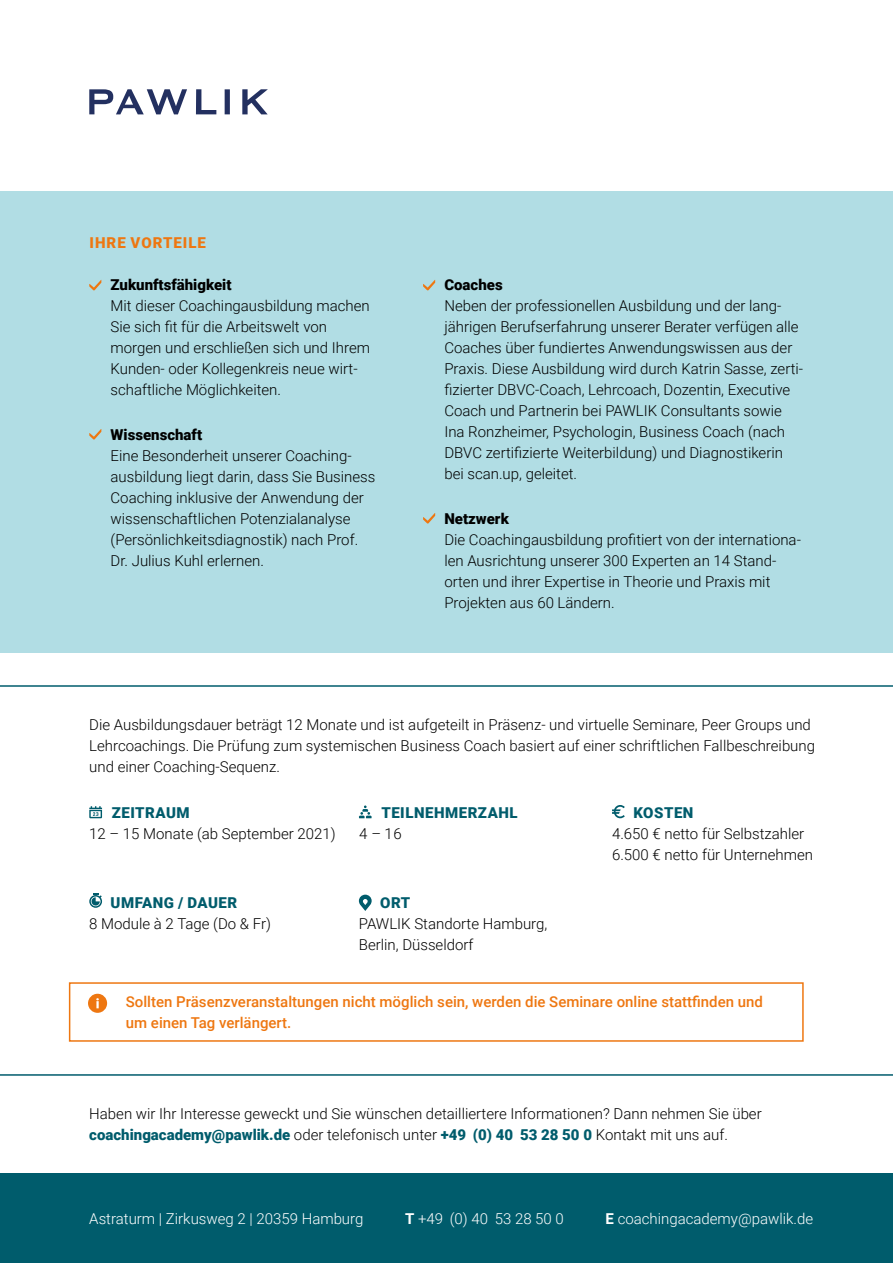
<style>
.page{position:relative;width:893px;height:1263px;background:#fff}
.page>*{position:absolute;margin:0;border:0;box-sizing:border-box;transform-origin:0 0}
.t1{font:300 15px/21px "Roboto";color:#000}
.t2{font:500 15px/21px "Roboto";color:#e71}
.t3{font:300 15px "Roboto";color:#fff}
.t4{font:900 15px "Roboto";color:#000}
.t5{font:900 15px "Roboto";letter-spacing:.035em;color:#005c6c}
.t6{font:900 15px "Roboto";letter-spacing:.065em;color:#e71}
.s1{font-weight:900;color:#005c6c}
.s2{font-weight:700}
</style>
<div class="page">
<div style="left:0;top:1174px;width:893px;height:89px;background:#005c6c"></div>
<svg style="left:89px;top:89px;width:98px;height:25px"></svg>
<svg style="left:196px;top:89px;width:20px;height:25px"></svg>
<svg style="left:225px;top:89px;width:5px;height:25px"></svg>
<svg style="left:242px;top:89px;width:26px;height:25px"></svg>
<div style="left:0;top:191px;width:893px;height:462px;background:#b1dde4"></div>
<svg style="left:89px;top:280px;width:12px;height:11px"></svg>
<svg style="left:89px;top:429px;width:12px;height:11px"></svg>
<svg style="left:423px;top:280px;width:12px;height:11px"></svg>
<svg style="left:423px;top:513px;width:12px;height:11px"></svg>
<svg style="left:89px;top:893px;width:13px;height:15px"></svg>
<svg style="left:359px;top:895px;width:13px;height:16px"></svg>
<svg style="left:89px;top:806px;width:13px;height:12px"></svg>
<svg style="left:359px;top:805px;width:13px;height:13px"></svg>
<svg style="left:612px;top:805px;width:13px;height:13px"></svg>
<svg style="left:88px;top:994px;width:19px;height:19px"></svg>
<div style="left:69px;top:982px;width:735px;height:60px;border:2px solid #e71"></div>
<hr style="left:0;top:685px;width:893px;height:2px;background:#005c6c">
<hr style="left:0;top:1074px;width:893px;height:2px;background:#005c6c">
<p class="t6" style="left:90px;top:232px;width:118px">IHRE VORTEILE</p>
<p class="t4" style="left:111px;top:275px;width:122px">Zukunftsfähigkeit</p>
<p class="t1" style="left:111px;top:295px;width:261px">Mit dieser Coachingausbildung machen Sie sich fit für die Arbeitswelt von morgen und erschließen sich und Ihrem Kunden- oder Kollegenkreis neue wirt&shy;schaftliche Möglichkeiten.</p>
<p class="t4" style="left:111px;top:424px;width:93px">Wissenschaft</p>
<p class="t1" style="left:111px;top:444px;width:266px">Eine Besonderheit unserer Coaching&shy;ausbildung liegt darin, dass Sie Business Coaching inklusive der Anwendung der wissenschaftlichen Potenzialanalyse (Persönlichkeitsdiagnostik) nach Prof.<br>Dr. Julius Kuhl erlernen.</p>
<p class="t4" style="left:444px;top:275px;width:60px">Coaches</p>
<p class="t1" style="left:444px;top:295px;width:360px">Neben der professionellen Ausbildung und der lang&shy;jährigen Berufserfahrung unserer Berater verfügen alle Coaches über fundiertes Anwendungswissen aus der Praxis. Diese Ausbildung wird durch Katrin Sasse, zerti&shy;fizierter DBVC-Coach, Lehrcoach, Dozentin, Executive Coach und Partnerin bei PAWLIK Consultants sowie Ina Ronzheimer, Psychologin, Business Coach (nach DBVC zertifizierte Weiterbildung) und Diagnostikerin bei scan.up, geleitet.</p>
<p class="t4" style="left:444px;top:508px;width:66px">Netzwerk</p>
<p class="t1" style="left:444px;top:528px;width:358px">Die Coachingausbildung profitiert von der internationa&shy;len Ausrichtung unserer 300 Experten an 14 Stand&shy;orten und ihrer Expertise in Theorie und Praxis mit Projekten aus 60 Ländern.</p>
<p class="t1" style="left:89px;top:714px;width:727px">Die Ausbildungsdauer beträgt 12 Monate und ist aufgeteilt in Präsenz- und virtuelle Seminare, Peer Groups und<br>Lehrcoachings. Die Prüfung zum systemischen Business Coach basiert auf einer schriftlichen Fallbeschreibung und einer Coaching-Sequenz.</p>
<p class="t5" style="left:112px;top:802px;width:79px">ZEITRAUM</p>
<p class="t1" style="left:89px;top:823px;width:248px">12 – 15 Monate (ab September 2021)</p>
<p class="t5" style="left:111px;top:892px;width:128px">UMFANG / DAUER</p>
<p class="t1" style="left:89px;top:912px;width:183px">8 Module à 2 Tage (Do &amp; Fr)</p>
<p class="t5" style="left:381px;top:802px;width:138px">TEILNEHMERZAHL</p>
<p class="t1" style="left:359px;top:823px;width:44px">4 – 16</p>
<p class="t5" style="left:380px;top:892px;width:32px">ORT</p>
<p class="t1" style="left:359px;top:912px;width:190px">PAWLIK Standorte Hamburg,<br>Berlin, Düsseldorf</p>
<p class="t5" style="left:633px;top:802px;width:62px">KOSTEN</p>
<p class="t1" style="left:612px;top:823px;width:203px">4.650 € netto für Selbstzahler<br>6.500 € netto für Unternehmen</p>
<p class="t2" style="left:126px;top:991px;width:639px">Sollten Präsenzveranstaltungen nicht möglich sein, werden die Seminare online stattfinden und um einen Tag verlängert.</p>
<p class="t1" style="left:89px;top:1103px;width:674px">Haben wir Ihr Interesse geweckt und Sie wünschen detailliertere Informationen? Dann nehmen Sie über <span class="s1">coachingacademy@pawlik.de</span> oder telefonisch unter <span class="s1">+49 (0) 40 53 28 50 0</span> Kontakt mit uns auf.</p>
<p class="t3" style="left:89px;top:1208px;width:276px">Astraturm | Zirkusweg 2 | 20359 Hamburg</p>
<p class="t3" style="left:405px;top:1208px;width:160px"><span class="s2">T</span> +49 (0) 40 53 28 50 0</p>
<p class="t3" style="left:605px;top:1208px;width:209px"><span class="s2">E</span> coachingacademy@pawlik.de</p>
</div>
